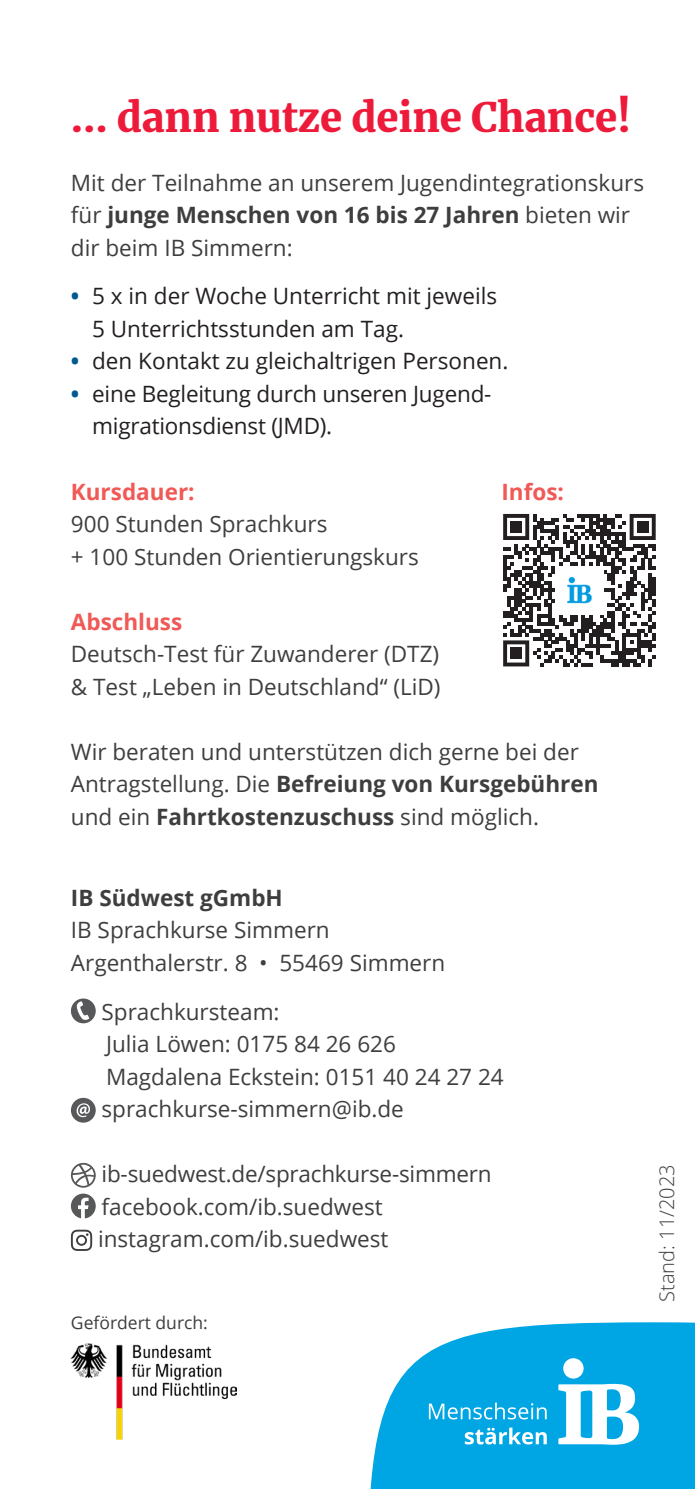
<style>
.page{position:relative;width:695px;height:1489px;background:#fff}
.page>*{position:absolute;margin:0;border:0;box-sizing:border-box;transform-origin:0 0}
.t1{font:900 40px "Merriweather";letter-spacing:-.005em;color:#ed1a3a}
.Fließtext_Regular{font:22.5px/32.5px "Open Sans";color:#3e3e3f}
.t2{font:22.5px/32.5px "Open Sans";color:#231f20}
.IB_P_Fließtext_9_13{font:22.5px "Open Sans";color:#3e3e3f}
.Fließtext_Regular-2{font:700 22.5px "Open Sans";color:#f05956}
.t3{font:300 20px "Open Sans";color:#3e3e3f}
.Fließtext_Regular-3{font:17.5px "Open Sans";color:#3e3e3f}
.s1{font-weight:700}
.s2{font-weight:700;color:#005992}
</style>
<div class="page">
<svg style="left:370px;top:1322px;width:324px;height:166px;background:#22b1e7"></svg>
<svg style="left:558px;top:1357px;width:81px;height:87px"></svg>
<svg style="left:429px;top:1402px;width:117px;height:42px;background:#36b9e9"></svg>
<div style="left:71px;top:998px;width:25px;height:25px;background:#57585a;border-radius:50%"></div>
<svg style="left:77px;top:1001px;width:12px;height:19px"></svg>
<svg style="left:71px;top:1097px;width:25px;height:25px"></svg>
<svg style="left:71px;top:1162px;width:25px;height:25px"></svg>
<svg style="left:71px;top:1193px;width:25px;height:25px"></svg>
<svg style="left:71px;top:1229px;width:21px;height:21px"></svg>
<img style="left:71px;top:1343px;width:166px;height:96px">
<svg style="left:503px;top:514px;width:152px;height:152px"></svg>
<div style="left:510px;top:521px;width:11px;height:11px;background:#231f20"></div>
<div style="left:637px;top:521px;width:11px;height:11px;background:#231f20"></div>
<div style="left:510px;top:648px;width:11px;height:11px;background:#231f20"></div>
<img style="left:555px;top:566px;width:48px;height:48px">
<h3 class="t1" style="left:71px;top:89px;width:561px">... dann nutze deine Chance!</h3>
<p class="Fließtext_Regular" style="left:71px;top:165px;width:574px">Mit der Teilnahme an unserem Jugendintegrationskurs für <span class="s1">junge Menschen von 16 bis 27 Jahren</span> bieten wir dir beim IB Simmern:</p>
<p class="t2" style="left:92px;top:279px;width:406px;text-indent:-21px"><span class="s2">•</span> 5 x in der Woche Unterricht mit jeweils<br>5 Unterrichtsstunden am Tag.</p>
<p class="t2" style="left:71px;top:344px;width:439px"><span class="s2">•</span> den Kontakt zu gleichaltrigen Personen.</p>
<p class="t2" style="left:92px;top:377px;width:401px;text-indent:-21px"><span class="s2">•</span> eine Begleitung durch unseren Jugend&shy;migrationsdienst (JMD).</p>
<p class="Fließtext_Regular-2" style="left:71px;top:475px;width:125px">Kursdauer:</p>
<p class="Fließtext_Regular-2" style="left:501px;top:475px;width:64px">Infos:</p>
<p class="Fließtext_Regular" style="left:71px;top:507px;width:258px">900 Stunden Sprachkurs</p>
<p class="Fließtext_Regular" style="left:71px;top:539px;width:349px">+ 100 Stunden Orientierungskurs</p>
<p class="Fließtext_Regular-2" style="left:71px;top:605px;width:113px">Abschluss</p>
<p class="Fließtext_Regular" style="left:71px;top:637px;width:370px">Deutsch-Test für Zuwanderer (DTZ)</p>
<p class="Fließtext_Regular" style="left:71px;top:669px;width:371px">&amp; Test „Leben in Deutschland“ (LiD)</p>
<p class="Fließtext_Regular" style="left:71px;top:734px;width:529px">Wir beraten und unterstützen dich gerne bei der<br>Antragstellung. Die <span class="s1">Befreiung von Kursgebühren </span>und ein <span class="s1">Fahrtkostenzuschuss</span> sind möglich.</p>
<p class="Fließtext_Regular" style="left:71px;top:880px;width:260px"><span class="s1">IB Südwest gGmbH<br></span>IB Sprachkurse Simmern</p>
<p class="Fließtext_Regular" style="left:71px;top:945px;width:376px">Argenthalerstr. 8 • 55469 Simmern</p>
<p class="IB_P_Fließtext_9_13" style="left:102px;top:996px;width:179px">Sprachkursteam:</p>
<p class="IB_P_Fließtext_9_13" style="left:106px;top:1028px;width:291px">Julia Löwen: 0175 84 26 626</p>
<p class="IB_P_Fließtext_9_13" style="left:106px;top:1061px;width:399px">Magdalena Eckstein: 0151 40 24 27 24</p>
<p class="IB_P_Fließtext_9_13" style="left:102px;top:1093px;width:304px">sprachkurse-simmern@ib.de</p>
<p class="IB_P_Fließtext_9_13" style="left:102px;top:1158px;width:391px">ib-suedwest.de/sprachkurse-simmern</p>
<p class="IB_P_Fließtext_9_13" style="left:102px;top:1191px;width:282px">facebook.com/ib.suedwest</p>
<p class="Fließtext_Regular" style="left:98px;top:1222px;width:292px">instagram.com/ib.suedwest</p>
<p class="Fließtext_Regular-3" style="left:71px;top:1310px;width:138px">Gefördert durch:</p>
<p class="t3" style="left:653px;top:1301px;width:139px;rotate:-90deg">Stand: 11/2023</p>
</div>
